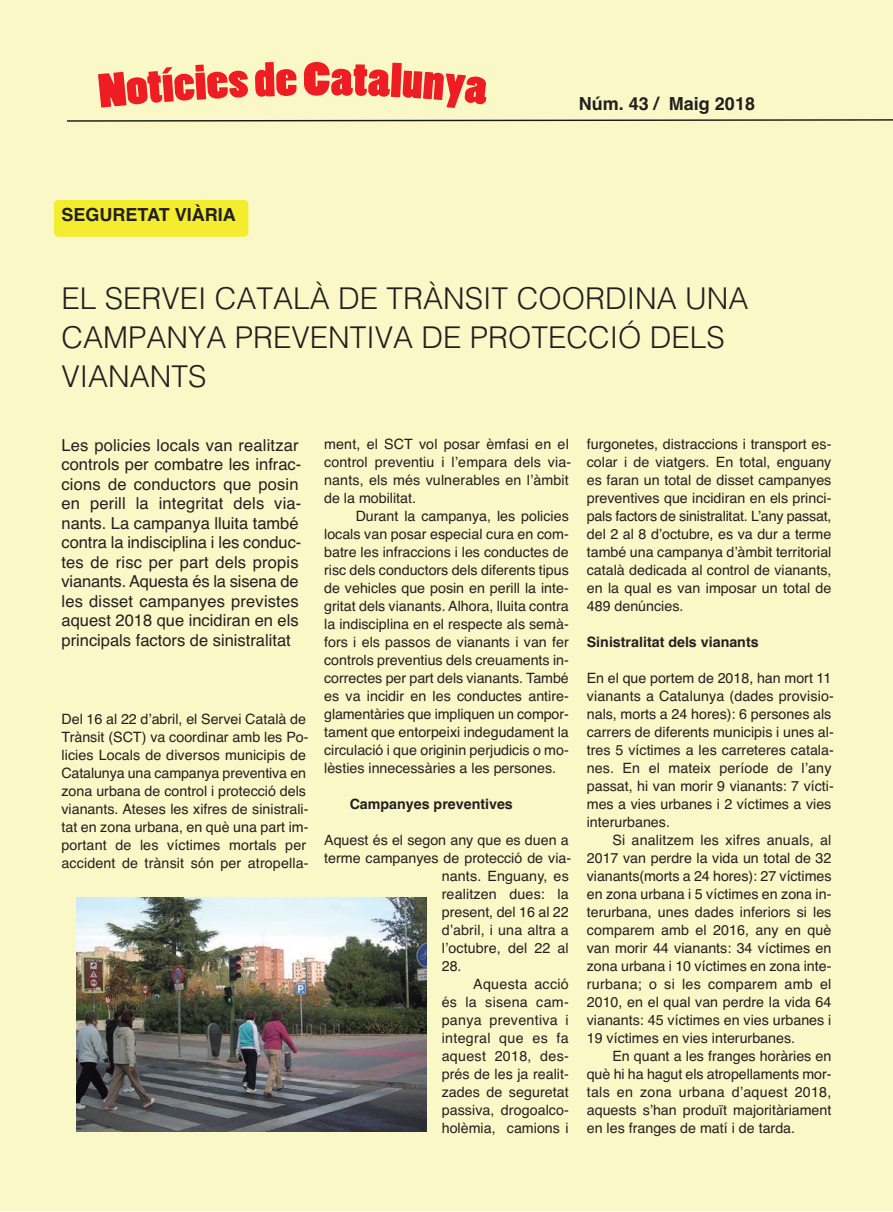
<style>
.page{position:relative;width:893px;height:1212px;background:#fff}
.page>*{position:absolute;margin:0;border:0;box-sizing:border-box;transform-origin:0 0}
.t1{font:44.7px "Poplar Std";color:#ee1d23;scale:1.29 1}
.t2{font:300 30px/39px "Helvetica";color:#231f20}
.t3{font:700 18px "Helvetica";color:#231f20}
.t4{font:16.5px/19.5px "Helvetica";color:#231f20}
.t5{font:14.25px/18px "Helvetica";color:#231f20;text-align:justify}
.t6{font:14.25px "Helvetica";letter-spacing:.02em;color:#231f20}
.t7{font:700 14.25px "Helvetica";color:#231f20}
</style>
<div class="page">
<div style="left:0;top:1px;width:893px;height:1210px;background:#fbf8c7"></div>
<svg style="left:67px;top:119px;width:826px;height:3px"></svg>
<img style="left:76px;top:897px;width:351px;height:234px">
<div style="left:54px;top:200px;width:194px;height:37px;background:#f4ed2f;border-radius:4px"></div>
<p class="t3" style="left:62px;top:205px;width:176px">SEGURETAT VIÀRIA</p>
<h1 class="t1" style="left:303px;top:61px;width:23px">C</h1>
<p class="t3" style="left:579px;top:94px;width:178px">Núm. 43 / Maig 2018</p>
<h2 class="t2" style="left:62px;top:277px;width:688px">EL SERVEI CATALÀ DE TRÀNSIT COORDINA UNA<br>CAMPANYA PREVENTIVA DE PROTECCIÓ DELS<br>VIANANTS</h2>
<p class="t4" style="left:62px;top:435px;width:241px">Les policies locals van realitzar controls per combatre les infrac&shy;cions de conductors que posin en perill la integritat dels via&shy;nants. La campanya lluita també contra la indisciplina i les conduc&shy;tes de risc per part dels propis vianants. Aquesta és la sisena de les disset campanyes previstes aquest 2018 que incidiran en els principals factors de sinistralitat</p>
<p class="t5" style="left:62px;top:710px;width:249px;text-align:left">Del 16 al 22 d’abril, el Servei Català de Trànsit (SCT) va coordinar amb les Po&shy;licies Locals de diversos municipis de Catalunya una campanya preventiva en zona urbana de control i protecció dels vianants. Ateses les xifres de sinistrali&shy;tat en zona urbana, en què una part im&shy;portant de les víctimes mortals per accident de trànsit són per atropella-</p>
<p class="t5" style="left:324px;top:435px;width:249px;text-align:left">ment, el SCT vol posar èmfasi en el control preventiu i l’empara dels via&shy;nants, els més vulnerables en l’àmbit de la mobilitat.</p>
<p class="t5" style="left:324px;top:507px;width:246px;text-indent:31px">Durant la campanya, les policies locals van posar especial cura en com&shy;batre les infraccions i les conductes de risc dels conductors dels diferents tipus de vehicles que posin en perill la inte&shy;gritat dels vianants. Alhora, lluita contra la indisciplina en el respecte als semà&shy;fors i els passos de vianants i van fer controls preventius dels creuaments in&shy;correctes per part dels vianants. També es va incidir en les conductes antire&shy;glamentàries que impliquen un compor&shy;tament que entorpeixi indegudament la circulació i que originin perjudicis o mo&shy;lèsties innecessàries a les persones.</p>
<p class="t7" style="left:350px;top:796px;width:165px">Campanyes preventives</p>
<p class="t5" style="left:324px;top:831px;width:246px">Aquest és el segon any que es duen a</p>
<p class="t5" style="left:324px;top:849px;width:249px">terme campanyes de protecció de via-</p>
<p class="t5" style="left:442px;top:867px;width:129px">nants. Enguany, es</p>
<p class="t5" style="left:442px;top:885px;width:129px">realitzen dues: la</p>
<p class="t5" style="left:442px;top:903px;width:129px">present, del 16 al 22</p>
<p class="t5" style="left:442px;top:921px;width:129px">d’abril, i una altra a</p>
<p class="t5" style="left:442px;top:939px;width:129px">l’octubre, del 22 al</p>
<p class="t5" style="left:442px;top:957px;width:21px">28.</p>
<p class="t6" style="left:473px;top:976px;width:97px">Aquesta acció</p>
<p class="t6" style="left:442px;top:994px;width:129px">és la sisena cam-</p>
<p class="t6" style="left:442px;top:1012px;width:129px">panya preventiva i</p>
<p class="t6" style="left:442px;top:1030px;width:129px">integral que es fa</p>
<p class="t6" style="left:442px;top:1048px;width:129px">aquest 2018, des-</p>
<p class="t5" style="left:442px;top:1065px;width:129px">prés de les ja realit-</p>
<p class="t5" style="left:442px;top:1083px;width:129px">zades de seguretat</p>
<p class="t5" style="left:442px;top:1101px;width:129px">passiva, drogoalco-</p>
<p class="t5" style="left:442px;top:1119px;width:129px">holèmia, camions i</p>
<p class="t5" style="left:587px;top:435px;width:246px">furgonetes, distraccions i transport es&shy;colar i de viatgers. En total, enguany es faran un total de disset campanyes preventives que incidiran en els princi&shy;pals factors de sinistralitat. L’any passat, del 2 al 8 d’octubre, es va dur a terme també una campanya d’àmbit territorial català dedicada al control de vianants, en la qual es van imposar un total de 489 denúncies.</p>
<p class="t7" style="left:587px;top:634px;width:173px">Sinistralitat dels vianants</p>
<p class="t5" style="left:587px;top:669px;width:249px;text-align:left">En el que portem de 2018, han mort 11 vianants a Catalunya (dades provisio&shy;nals, morts a 24 hores): 6 persones als carrers de diferents municipis i unes al&shy;tres 5 víctimes a les carreteres catala&shy;nes. En el mateix període de l’any passat, hi van morir 9 vianants: 7 vícti&shy;mes a vies urbanes i 2 víctimes a vies interurbanes.</p>
<p class="t5" style="left:587px;top:831px;width:246px;text-indent:26px">Si analitzem les xifres anuals, al 2017 van perdre la vida un total de 32 vianants(morts a 24 hores): 27 víctimes en zona urbana i 5 víctimes en zona in&shy;terurbana, unes dades inferiors si les comparem amb el 2016, any en què van morir 44 vianants: 34 víctimes en zona urbana i 10 víctimes en zona inte&shy;rurbana; o si les comparem amb el 2010, en el qual van perdre la vida 64 vianants: 45 víctimes en vies urbanes i 19 víctimes en vies interurbanes.</p>
<p class="t5" style="left:587px;top:1047px;width:246px;text-indent:26px">En quant a les franges horàries en què hi ha hagut els atropellaments mor&shy;tals en zona urbana d’aquest 2018, aquests s’han produït majoritàriament en les franges de matí i de tarda.</p>
</div>
